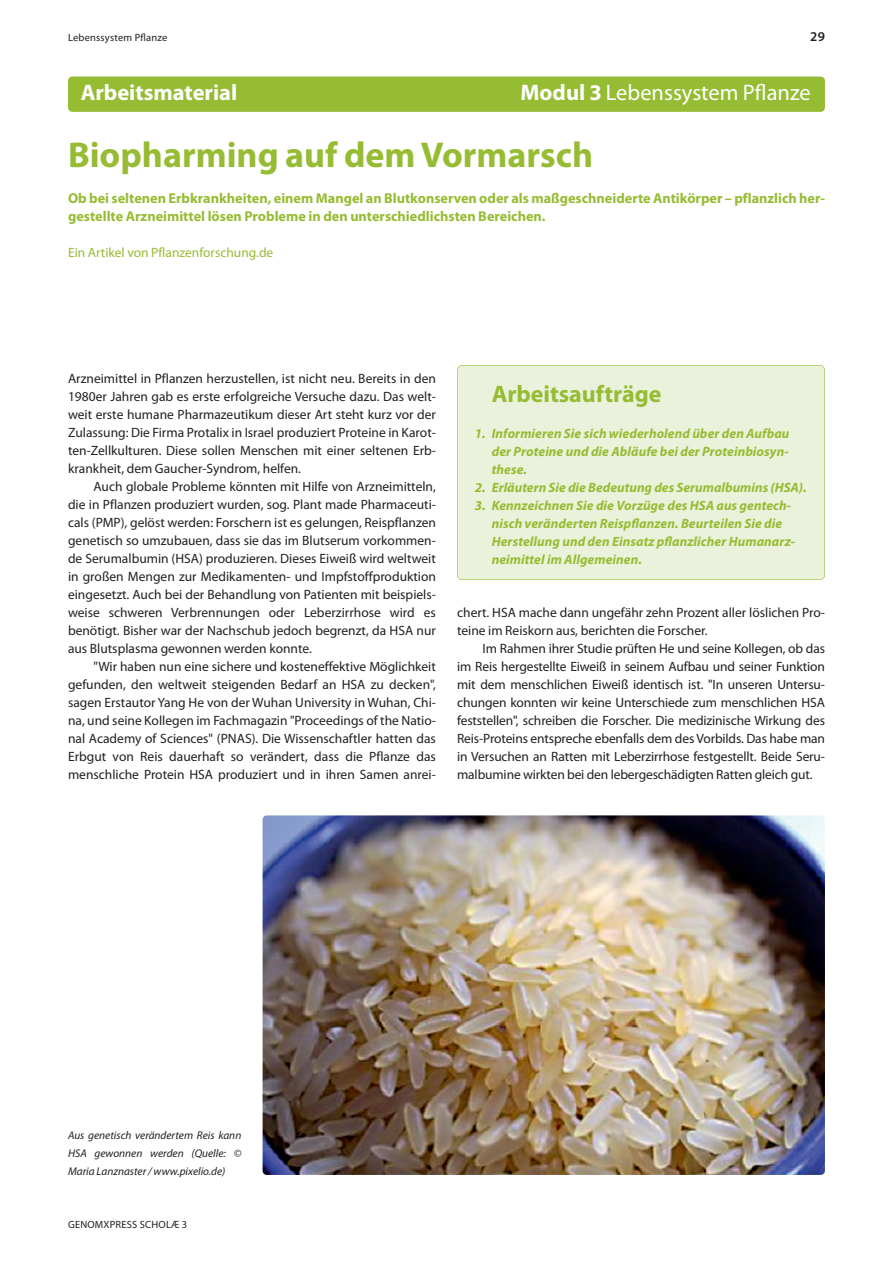
<style>
.page{position:relative;width:893px;height:1263px;background:#fff}
.page>*{position:absolute;margin:0;border:0;box-sizing:border-box;transform-origin:0 0}
.t1{font:700 36px "Myriad Pro";color:#96bc33}
.t2{font:700 24px "Myriad Pro";color:#96bc33}
.t3{font:22.5px "Myriad Pro";color:#fff}
.t4{font:700 22.5px "Myriad Pro";color:#fff}
.t5{font:700 14.25px/18px "Myriad Pro";color:#96bc33}
.t6{font:13.5px/18px "Myriad Pro";color:#231f20;text-align:justify}
.t7{font:italic 700 13.5px/18px "Myriad Pro";letter-spacing:.005em;color:#96bc33;text-align:justify}
.t8{font:13.5px "Myriad Pro";color:#96bc33}
.t9{font:600 13.5px "Myriad Pro";color:#231f20}
.t10{font:italic 11.25px/18px "Myriad Pro";color:#231f20;text-align:justify}
.t11{font:10.5px "Myriad Pro";letter-spacing:.02em;color:#231f20}
.s1{font-weight:700}
</style>
<div class="page">
<div style="left:68px;top:77px;width:757px;height:35px;background:#96bc33;border-radius:4px"></div>
<div style="left:458px;top:366px;width:366px;height:213px;background:#ebf2db;border-radius:4px"></div>
<div style="left:457px;top:365px;width:368px;height:215px;border:1px solid #96bc33;border-radius:5px"></div>
<img style="left:263px;top:815px;width:562px;height:360px;border-radius:4px">
<p class="t11" style="left:68px;top:33px;width:101px">Lebenssystem Pflanze</p>
<p class="t9" style="left:810px;top:31px;width:16px">29</p>
<h3 class="t4" style="left:81px;top:84px;width:158px">Arbeitsmaterial</h3>
<h3 class="t3" style="left:520px;top:84px;width:292px"><span class="s1">Modul 3</span> Lebenssystem Pflanze</h3>
<h1 class="t1" style="left:68px;top:141px;width:527px">Biopharming auf dem Vormarsch</h1>
<p class="t5" style="left:68px;top:190px;width:759px">Ob bei seltenen Erbkrankheiten, einem Mangel an Blutkonserven oder als maßgeschneiderte Antikörper – pflanzlich her&shy;gestellte Arzneimittel lösen Probleme in den unterschiedlichsten Bereichen.</p>
<p class="t8" style="left:68px;top:247px;width:207px">Ein Artikel von Pflanzenforschung.de</p>
<p class="t6" style="left:68px;top:370px;width:369px">Arzneimittel in Pflanzen herzustellen, ist nicht neu. Bereits in den 1980er Jahren gab es erste erfolgreiche Versuche dazu. Das welt&shy;weit erste humane Pharmazeutikum dieser Art steht kurz vor der Zulassung: Die Firma Protalix in Israel produziert Proteine in Karot&shy;ten-Zellkulturen. Diese sollen Menschen mit einer seltenen Erb&shy;krankheit, dem Gaucher-Syndrom, helfen.</p>
<p class="t6" style="left:68px;top:478px;width:369px;text-indent:26px">Auch globale Probleme könnten mit Hilfe von Arzneimitteln, die in Pflanzen produziert wurden, sog. Plant made Pharmaceuti&shy;cals (PMP), gelöst werden: Forschern ist es gelungen, Reispflanzen genetisch so umzubauen, dass sie das im Blutserum vorkommen&shy;de Serumalbumin (HSA) produzieren. Dieses Eiweiß wird weltweit in großen Mengen zur Medikamenten- und Impfstoffproduktion eingesetzt. Auch bei der Behandlung von Patienten mit beispiels&shy;weise schweren Verbrennungen oder Leberzirrhose wird es benötigt. Bisher war der Nachschub jedoch begrenzt, da HSA nur aus Blutsplasma gewonnen werden konnte.</p>
<p class="t6" style="left:68px;top:658px;width:369px;text-indent:26px">"Wir haben nun eine sichere und kosteneffektive Möglichkeit gefunden, den weltweit steigenden Bedarf an HSA zu decken", sagen Erstautor Yang He von der Wuhan University in Wuhan, Chi&shy;na, und seine Kollegen im Fachmagazin "Proceedings of the Natio&shy;nal Academy of Sciences" (PNAS). Die Wissenschaftler hatten das Erbgut von Reis dauerhaft so verändert, dass die Pflanze das menschliche Protein HSA produziert und in ihren Samen anrei-</p>
<h2 class="t2" style="left:492px;top:385px;width:171px">Arbeitsaufträge</h2>
<p class="t7" style="left:492px;top:425px;width:299px;text-indent:-17px">1. Informieren Sie sich wiederholend über den Aufbau der Proteine und die Abläufe bei der Proteinbiosyn&shy;these.</p>
<p class="t7" style="left:475px;top:479px;width:333px">2. Erläutern Sie die Bedeutung des Serumalbumins (HSA).</p>
<p class="t7" style="left:492px;top:497px;width:305px;text-align:left;text-indent:-17px">3. Kennzeichnen Sie die Vorzüge des HSA aus gentech&shy;nisch veränderten Reispflanzen. Beurteilen Sie die Herstellung und den Einsatz pflanzlicher Humanarz&shy;neimittel im Allgemeinen.</p>
<p class="t6" style="left:457px;top:604px;width:369px">chert. HSA mache dann ungefähr zehn Prozent aller löslichen Pro&shy;teine im Reiskorn aus, berichten die Forscher.</p>
<p class="t6" style="left:457px;top:640px;width:369px;text-indent:26px">Im Rahmen ihrer Studie prüften He und seine Kollegen, ob das im Reis hergestellte Eiweiß in seinem Aufbau und seiner Funktion mit dem menschlichen Eiweiß identisch ist. "In unseren Untersu&shy;chungen konnten wir keine Unterschiede zum menschlichen HSA feststellen", schreiben die Forscher. Die medizinische Wirkung des Reis-Proteins entspreche ebenfalls dem des Vorbilds. Das habe man in Versuchen an Ratten mit Leberzirrhose festgestellt. Beide Seru&shy;malbumine wirkten bei den lebergeschädigten Ratten gleich gut.</p>
<p class="t10" style="left:68px;top:1127px;width:175px">Aus genetisch verändertem Reis kann HSA gewonnen werden (Quelle: © Maria Lanznaster / www.pixelio.de)</p>
<p class="t11" style="left:68px;top:1221px;width:121px">GENOMXPRESS SCHOLÆ 3</p>
</div>
